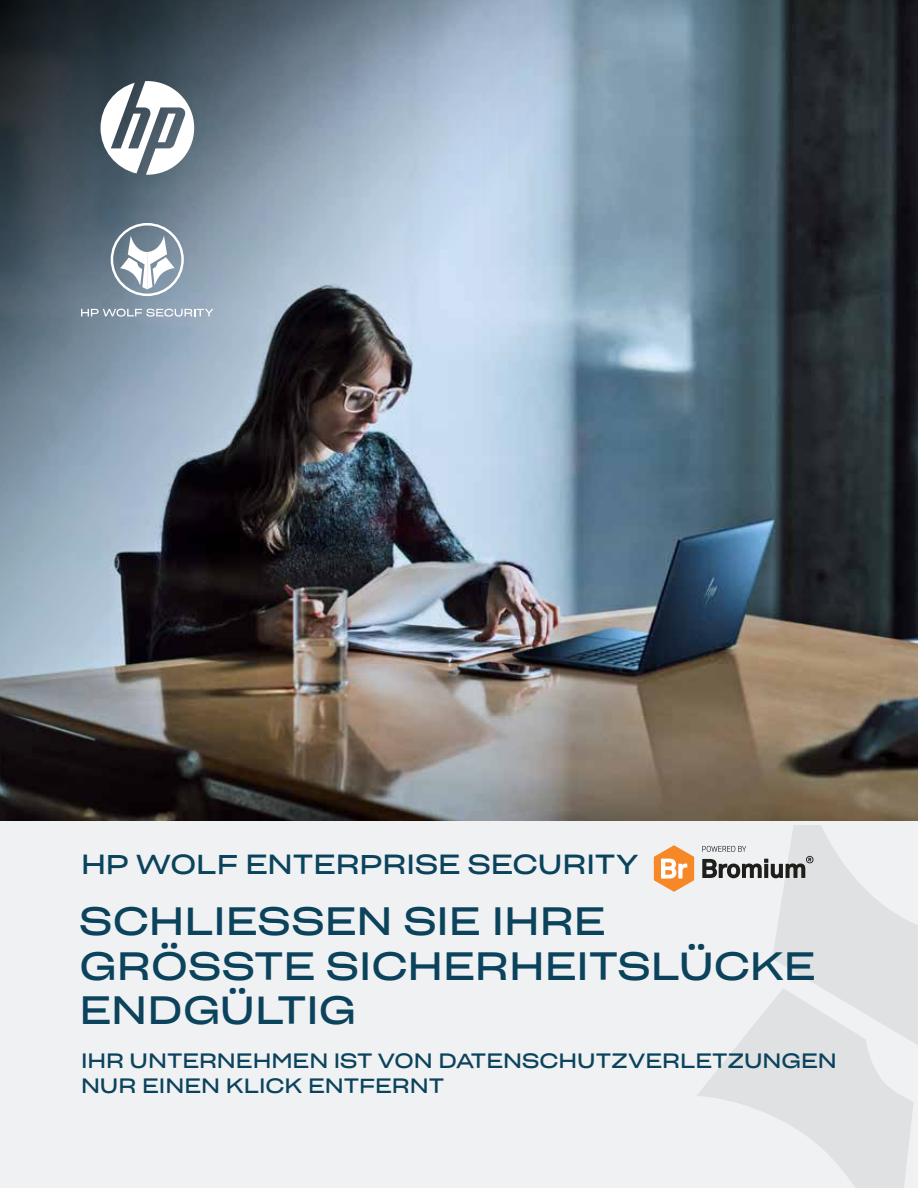
<style>
.page{position:relative;width:918px;height:1188px;background:#eff1f3}
.page>*{position:absolute;margin:0;border:0;box-sizing:border-box;transform-origin:0 0}
.t1{font:38.55px/44.5px "Sharp Grotesk Book 25";color:#0b435c}
.t2{font:27px "Sharp Grotesk Book 25";color:#0b435c}
.t3{font:20.25px/25.5px "Sharp Grotesk Book 25";color:#0b435c}
</style>
<div class="page">
<img style="left:0;top:0;width:918px;height:821px">
<svg style="left:772px;top:825px;width:146px;height:220px;fill:#dfe1e3"></svg>
<svg style="left:697px;top:988px;width:217px;height:200px"></svg>
<svg style="left:654px;top:845px;width:40px;height:47px"></svg>
<svg style="left:702px;top:846px;width:112px;height:33px"></svg>
<svg style="left:111px;top:223px;width:73px;height:73px"></svg>
<svg style="left:101px;top:81px;width:93px;height:94px"></svg>
<svg style="left:81px;top:309px;width:132px;height:8px"></svg>
<h2 class="t2" style="left:81px;top:841px;width:559px">HP WOLF ENTERPRISE SECURITY</h2>
<h1 class="t1" style="left:80px;top:896px;width:738px">SCHLIESSEN SIE IHRE<br>GRÖSSTE SICHERHEITSLÜCKE<br>ENDGÜLTIG</h1>
<p class="t3" style="left:81px;top:1046px;width:757px">IHR UNTERNEHMEN IST VON DATENSCHUTZVERLETZUNGEN<br>NUR EINEN KLICK ENTFERNT</p>
</div>
